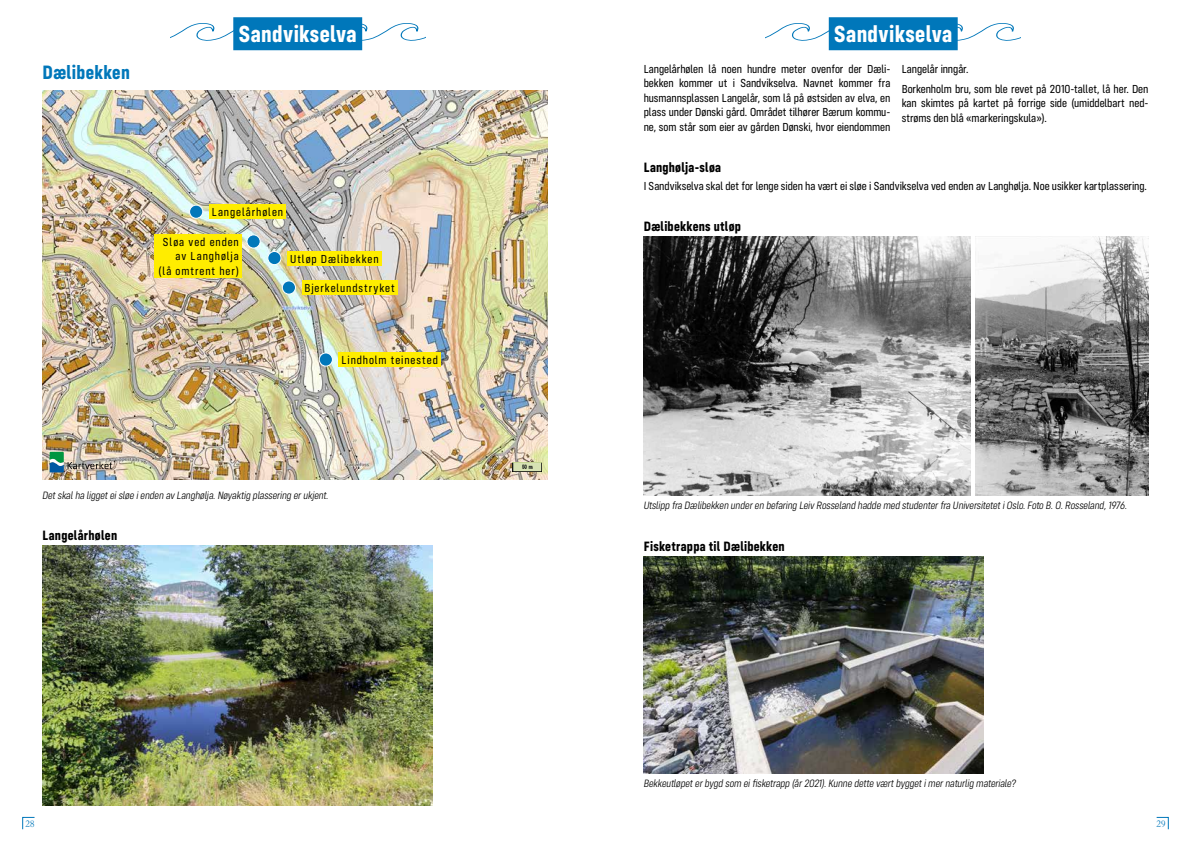
<style>
.page{position:relative;width:1191px;height:842px;background:#fff}
.page>*{position:absolute;margin:0;border:0;box-sizing:border-box;transform-origin:0 0}
.t1{font:700 24px "Config Condensed";letter-spacing:.015em;color:#fff}
.t2{font:700 20px "Config Condensed";letter-spacing:.015em;color:#0077ba}
.t3{font:700 14px "Config Condensed";letter-spacing:.015em;color:#000}
.t4{font:12px/14.4px "Config Condensed";color:#000}
.t5{font:12px/14.4px "Config Condensed";letter-spacing:.075em;color:#000;text-align:right}
.t6{font:italic 300 11px "Config Condensed";letter-spacing:-.005em;color:#000}
.t7{font:9px "Bembo Titling MT Std";color:#0077ba}
</style>
<div class="page">
<svg style="left:170px;top:22px;width:255px;height:19px"></svg>
<svg style="left:765px;top:22px;width:255px;height:19px"></svg>
<svg style="left:22px;top:816px;width:13px;height:14px"></svg>
<svg style="left:1156px;top:816px;width:13px;height:14px"></svg>
<img style="left:43px;top:90px;width:504px;height:390px">
<img style="left:43px;top:545px;width:389px;height:260px">
<img style="left:643px;top:236px;width:327px;height:260px">
<img style="left:643px;top:556px;width:340px;height:217px">
<img style="left:976px;top:237px;width:172px;height:259px">
<div style="left:233px;top:17px;width:129px;height:33px;background:#0077ba"></div>
<div style="left:828px;top:17px;width:129px;height:33px;background:#0077ba"></div>
<svg style="left:50px;top:452px;width:62px;height:20px"></svg>
<img style="left:512px;top:463px;width:29px;height:9px">
<div style="left:190px;top:205px;width:13px;height:13px;background:#0077ba;border-radius:50%"></div>
<div style="left:189px;top:205px;width:14px;height:14px;border:1px solid #fff;border-radius:50%"></div>
<div style="left:268px;top:251px;width:13px;height:14px;background:#0077ba;border-radius:50%"></div>
<div style="left:267px;top:251px;width:14px;height:14px;border:1px solid #fff;border-radius:50%"></div>
<div style="left:282px;top:281px;width:13px;height:13px;background:#0077ba;border-radius:50%"></div>
<div style="left:282px;top:280px;width:14px;height:15px;border:1px solid #fff;border-radius:50%"></div>
<div style="left:319px;top:353px;width:13px;height:13px;background:#0077ba;border-radius:50%"></div>
<div style="left:319px;top:352px;width:14px;height:15px;border:1px solid #fff;border-radius:50%"></div>
<svg style="left:247px;top:235px;width:13px;height:13px"></svg>
<div style="left:246px;top:234px;width:15px;height:15px;border:1px solid #fff;border-radius:50%"></div>
<div style="left:209px;top:204px;width:77px;height:15px;background:#ffed00"></div>
<div style="left:287px;top:251px;width:94px;height:14px;background:#ffed00"></div>
<div style="left:302px;top:280px;width:95px;height:15px;background:#ffed00"></div>
<div style="left:339px;top:352px;width:102px;height:15px;background:#ffed00"></div>
<div style="left:154px;top:234px;width:88px;height:44px;background:#ffed00"></div>
<h2 class="t2" style="left:43px;top:61px;width:89px">Dælibekken</h2>
<h1 class="t1" style="left:239px;top:20px;width:119px">Sandvikselva</h1>
<h1 class="t1" style="left:834px;top:20px;width:119px">Sandvikselva</h1>
<p class="t5" style="left:212px;top:205px;width:73px">Langelårhølen</p>
<p class="t5" style="left:158px;top:235px;width:82px">Sløa ved enden av Langhølja<br>(lå omtrent her)</p>
<p class="t5" style="left:290px;top:251px;width:90px">Utløp Dælibekken</p>
<p class="t5" style="left:304px;top:281px;width:92px">Bjerkelundstryket</p>
<p class="t5" style="left:341px;top:353px;width:98px">Lindholm teinested</p>
<p class="t4" style="left:643px;top:62px;width:248px;text-align:justify">Langelårhølen lå noen hundre meter ovenfor der Dæli&shy;bekken kommer ut i Sandvikselva. Navnet kommer fra husmannsplassen Langelår, som lå på østsiden av elva, en plass under Dønski gård. Området tilhører Bærum kommu&shy;ne, som står som eier av gården Dønski, hvor eiendommen</p>
<p class="t4" style="left:901px;top:59px;width:248px;line-height:20.1px">Langelår inngår.<br>Borkenholm bru, som ble revet på 2010-tallet, lå her. Den</p>
<p class="t4" style="left:901px;top:96px;width:248px">kan skimtes på kartet på forrige side (umiddelbart ned&shy;strøms den blå «markeringskula»).</p>
<p class="t3" style="left:643px;top:159px;width:79px">Langhølja-sløa</p>
<p class="t4" style="left:643px;top:178px;width:505px">I Sandvikselva skal det for lenge siden ha vært ei sløe i Sandvikselva ved enden av Langhølja. Noe usikker kartplassering.</p>
<p class="t3" style="left:643px;top:218px;width:99px">Dælibekkens utløp</p>
<p class="t6" style="left:43px;top:489px;width:288px">Det skal ha ligget ei sløe i enden av Langhølja. Nøyaktig plassering er ukjent.</p>
<p class="t3" style="left:43px;top:528px;width:76px">Langelårhølen</p>
<p class="t6" style="left:643px;top:500px;width:485px">Utslipp fra Dælibekken under en befaring Leiv Rosseland hadde med studenter fra Universitetet i Oslo. Foto B. O. Rosseland, 1976.</p>
<p class="t3" style="left:643px;top:538px;width:142px">Fisketrappa til Dælibekken</p>
<p class="t6" style="left:643px;top:777px;width:374px">Bekkeutløpet er bygd som ei fisketrapp (år 2021). Kunne dette vært bygget i mer naturlig materiale?</p>
<p class="t7" style="left:26px;top:818px;width:11px">28</p>
<p class="t7" style="left:1156px;top:818px;width:10px">29</p>
</div>
